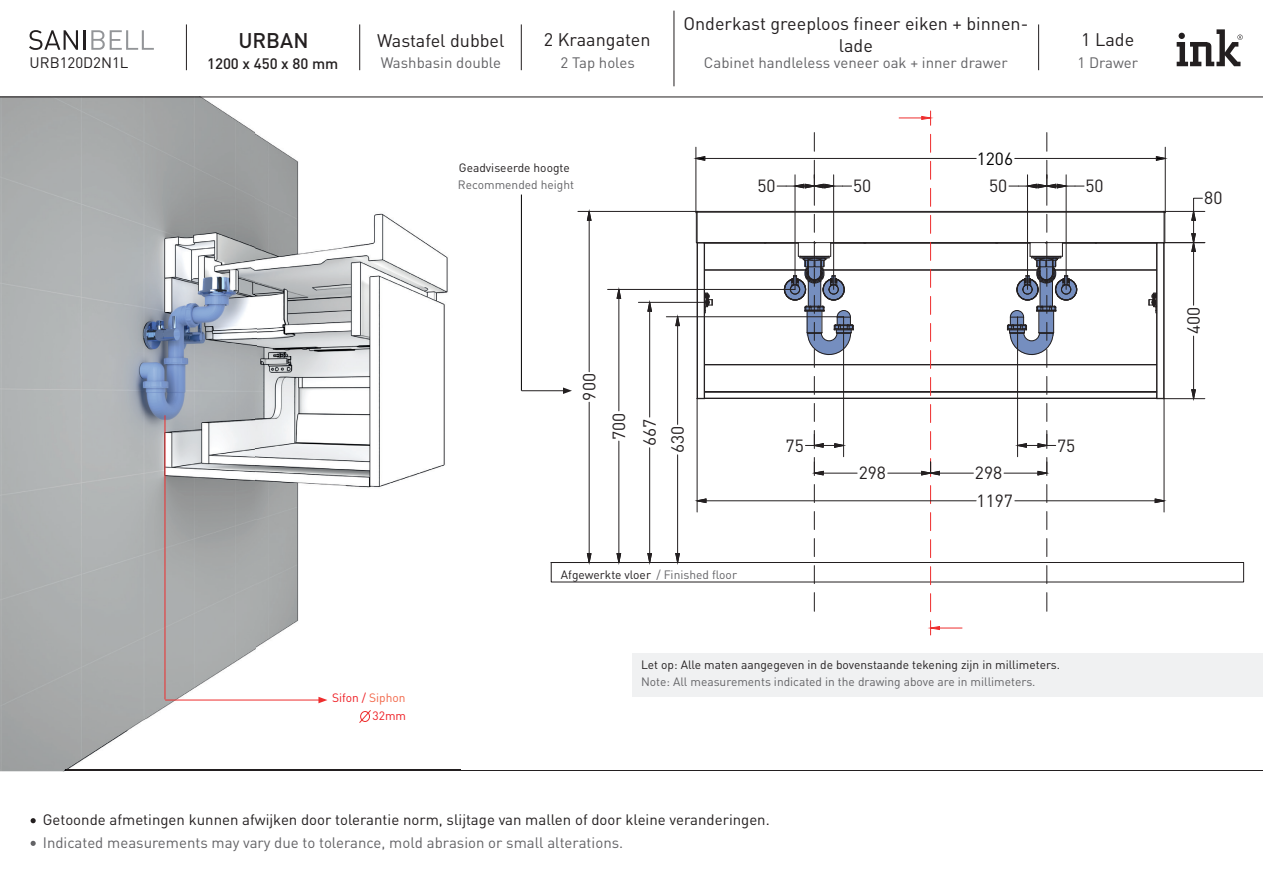
<style>
.page{position:relative;width:1263px;height:893px;background:#fff}
.page>*{position:absolute;margin:0;border:0;box-sizing:border-box;transform-origin:0 0}
.t1{font:500 21px "DIN Pro";color:#231f20}
.t2{font:18px/21.6px "DIN Pro";color:#231f20;text-align:center}
.t3{font:17.4px "DIN Pro";color:#231f20}
.t4{font:17.4px "DIN Pro";color:#000001}
.t5{font:15px "DIN Pro";color:#636366}
.t6{font:15px "DIN Pro";color:#231f20}
.t7{font:500 15px "DIN Pro";color:#231f20}
.t8{font:12px "DIN Pro";color:#231f20}
.t9{font:12px "DIN Pro";color:#636366}
.t10{font:12px "DIN Pro";color:#ee1d23}
.s1{color:#636366}
.s2{color:#f26648}
</style>
<div class="page">
<hr style="left:186px;top:24px;width:1px;height:46px;background:#231f20">
<hr style="left:359px;top:24px;width:1px;height:46px;background:#231f20">
<hr style="left:521px;top:24px;width:1px;height:46px;background:#231f20">
<hr style="left:1038px;top:24px;width:1px;height:46px;background:#231f20">
<hr style="left:674px;top:11px;width:1px;height:75px;background:#231f20">
<svg style="left:1177px;top:29px;width:66px;height:37px"></svg>
<svg style="left:31px;top:818px;width:5px;height:5px"></svg>
<svg style="left:31px;top:841px;width:5px;height:5px"></svg>
<hr style="left:0;top:770px;width:1263px;height:1px;background:#231f20">
<img style="left:0;top:98px;width:461px;height:673px">
<hr style="left:0;top:97px;width:1263px;height:1px;background:#231f20">
<svg style="left:29px;top:30px;width:49px;height:20px"></svg>
<hr style="left:84px;top:30px;width:2px;height:20px;background:#231f20">
<svg style="left:91px;top:30px;width:63px;height:20px"></svg>
<div style="left:632px;top:653px;width:631px;height:43px;background:#f0f1f2"></div>
<hr style="left:521px;top:195px;width:1px;height:196px;background:#000001">
<hr style="left:522px;top:390px;width:43px;height:1px;background:#231f20">
<svg style="left:563px;top:387px;width:9px;height:7px"></svg>
<hr style="left:165px;top:700px;width:156px;height:1px;background:#ee2d2d">
<svg style="left:318px;top:697px;width:9px;height:6px"></svg>
<svg style="left:358px;top:709px;width:14px;height:15px"></svg>
<hr style="left:165px;top:415px;width:1px;height:284px;background:#ee2d2d">
<div style="left:551px;top:562px;width:693px;height:20px;border:1px solid #231f20"></div>
<svg style="left:930px;top:431px;width:1px;height:19px"></svg>
<svg style="left:930px;top:486px;width:1px;height:18px"></svg>
<svg style="left:930px;top:513px;width:1px;height:18px"></svg>
<svg style="left:930px;top:540px;width:1px;height:18px"></svg>
<svg style="left:930px;top:567px;width:1px;height:18px"></svg>
<svg style="left:930px;top:594px;width:1px;height:18px"></svg>
<svg style="left:899px;top:111px;width:32px;height:14px"></svg>
<svg style="left:930px;top:621px;width:32px;height:14px"></svg>
<hr style="left:1164px;top:398px;width:41px;height:1px;background:#231f20">
<hr style="left:1193px;top:251px;width:1px;height:54px;background:#231f20">
<hr style="left:1193px;top:336px;width:1px;height:54px;background:#231f20">
<svg style="left:1191px;top:389px;width:5px;height:11px"></svg>
<hr style="left:666px;top:316px;width:177px;height:1px;background:#231f20">
<hr style="left:551px;top:562px;width:138px;height:1px;background:#231f20">
<hr style="left:677px;top:326px;width:1px;height:98px;background:#231f20">
<hr style="left:677px;top:455px;width:1px;height:99px;background:#231f20">
<svg style="left:675px;top:315px;width:5px;height:11px"></svg>
<svg style="left:675px;top:553px;width:5px;height:11px"></svg>
<hr style="left:638px;top:302px;width:68px;height:1px;background:#231f20">
<hr style="left:649px;top:448px;width:1px;height:106px;background:#231f20">
<hr style="left:649px;top:311px;width:1px;height:106px;background:#231f20">
<svg style="left:647px;top:553px;width:5px;height:11px"></svg>
<svg style="left:647px;top:301px;width:5px;height:11px"></svg>
<hr style="left:578px;top:211px;width:120px;height:1px;background:#231f20">
<hr style="left:589px;top:220px;width:1px;height:152px;background:#231f20">
<hr style="left:589px;top:402px;width:1px;height:152px;background:#231f20">
<svg style="left:587px;top:210px;width:5px;height:11px"></svg>
<svg style="left:587px;top:553px;width:5px;height:11px"></svg>
<hr style="left:697px;top:398px;width:1px;height:114px;background:#231f20">
<hr style="left:1164px;top:398px;width:1px;height:114px;background:#231f20">
<hr style="left:706px;top:500px;width:270px;height:1px;background:#231f20">
<hr style="left:1015px;top:500px;width:140px;height:1px;background:#231f20">
<svg style="left:695px;top:498px;width:12px;height:5px"></svg>
<svg style="left:1154px;top:498px;width:12px;height:5px"></svg>
<hr style="left:1163px;top:211px;width:42px;height:1px;background:#231f20">
<hr style="left:1165px;top:242px;width:40px;height:1px;background:#231f20">
<svg style="left:1191px;top:198px;width:12px;height:54px"></svg>
<hr style="left:608px;top:289px;width:187px;height:1px;background:#231f20">
<hr style="left:551px;top:562px;width:79px;height:1px;background:#231f20">
<hr style="left:619px;top:298px;width:1px;height:113px;background:#231f20">
<hr style="left:619px;top:441px;width:1px;height:113px;background:#231f20">
<svg style="left:616px;top:288px;width:5px;height:11px"></svg>
<svg style="left:616px;top:553px;width:5px;height:11px"></svg>
<hr style="left:1017px;top:317px;width:1px;height:140px;background:#231f20">
<svg style="left:814px;top:484px;width:1px;height:18px"></svg>
<svg style="left:814px;top:511px;width:1px;height:19px"></svg>
<svg style="left:814px;top:539px;width:1px;height:18px"></svg>
<svg style="left:814px;top:566px;width:1px;height:18px"></svg>
<svg style="left:814px;top:593px;width:1px;height:18px"></svg>
<svg style="left:1016px;top:430px;width:40px;height:18px"></svg>
<svg style="left:1046px;top:484px;width:1px;height:18px"></svg>
<svg style="left:1046px;top:511px;width:1px;height:19px"></svg>
<svg style="left:1046px;top:539px;width:1px;height:18px"></svg>
<svg style="left:1046px;top:566px;width:1px;height:18px"></svg>
<svg style="left:1046px;top:593px;width:1px;height:18px"></svg>
<hr style="left:843px;top:317px;width:1px;height:140px;background:#231f20">
<svg style="left:805px;top:430px;width:40px;height:18px"></svg>
<hr style="left:888px;top:473px;width:34px;height:1px;background:#231f20">
<hr style="left:823px;top:473px;width:34px;height:1px;background:#231f20">
<svg style="left:812px;top:457px;width:12px;height:19px"></svg>
<hr style="left:939px;top:473px;width:34px;height:1px;background:#231f20">
<hr style="left:1004px;top:473px;width:34px;height:1px;background:#231f20">
<svg style="left:921px;top:459px;width:19px;height:18px"></svg>
<svg style="left:1037px;top:457px;width:12px;height:19px"></svg>
<svg style="left:694px;top:133px;width:473px;height:289px"></svg>
<p class="t6" style="left:30px;top:53px;width:100px">URB120D2N1L</p>
<h1 class="t1" style="left:238px;top:26px;width:72px">URBAN</h1>
<p class="t7" style="left:207px;top:54px;width:133px">1200 x 450 x 80 mm</p>
<p class="t2" style="left:377px;top:29px;width:129px">Wastafel dubbel</p>
<p class="t5" style="left:381px;top:52px;width:122px">Washbasin double</p>
<p class="t2" style="left:544px;top:28px;width:108px">2 Kraangaten</p>
<p class="t5" style="left:560px;top:52px;width:76px">2 Tap holes</p>
<p class="t8" style="left:459px;top:160px;width:112px">Geadviseerde hoogte</p>
<p class="t9" style="left:458px;top:176px;width:118px">Recommended height</p>
<p class="t2" style="left:683px;top:12px;width:346px">Onderkast greeploos fineer eiken + binnen&shy;lade</p>
<p class="t5" style="left:704px;top:52px;width:305px">Cabinet handleless veneer oak + inner drawer</p>
<p class="t4" style="left:977px;top:145px;width:38px">1206</p>
<p class="t2" style="left:1081px;top:28px;width:55px">1 Lade</p>
<p class="t5" style="left:1077px;top:52px;width:62px">1 Drawer</p>
<p class="t3" style="left:757px;top:172px;width:20px">50</p>
<p class="t3" style="left:853px;top:172px;width:20px">50</p>
<p class="t3" style="left:989px;top:172px;width:20px">50</p>
<p class="t3" style="left:1085px;top:172px;width:20px">50</p>
<p class="t3" style="left:575px;top:401px;width:29px;rotate:-90deg">900</p>
<p class="t3" style="left:605px;top:440px;width:29px;rotate:-90deg">700</p>
<p class="t3" style="left:636px;top:446px;width:29px;rotate:-90deg">667</p>
<p class="t3" style="left:664px;top:453px;width:29px;rotate:-90deg">630</p>
<p class="t8" style="left:561px;top:566px;width:178px">Afgewerkte vloer <span class="s1">/ Finished floor</span></p>
<p class="t3" style="left:786px;top:432px;width:20px">75</p>
<p class="t3" style="left:1057px;top:432px;width:20px">75</p>
<p class="t3" style="left:859px;top:459px;width:29px">298</p>
<p class="t3" style="left:975px;top:459px;width:29px">298</p>
<p class="t3" style="left:977px;top:487px;width:38px">1197</p>
<p class="t8" style="left:641px;top:656px;width:421px">Let op: Alle maten aangegeven in de bovenstaande tekening zijn in millimeters.</p>
<p class="t9" style="left:641px;top:674px;width:396px">Note: All measurements indicated in the drawing above are in millimeters.</p>
<p class="t10" style="left:332px;top:690px;width:75px">Sifon / <span class="s2">Siphon</span></p>
<p class="t10" style="left:372px;top:707px;width:35px">32mm</p>
<p class="t6" style="left:43px;top:810px;width:728px">Getoonde afmetingen kunnen afwijken door tolerantie norm, slijtage van mallen of door kleine veranderingen.</p>
<p class="t5" style="left:43px;top:832px;width:582px">Indicated measurements may vary due to tolerance, mold abrasion or small alterations.</p>
<p class="t3" style="left:1204px;top:184px;width:20px">80</p>
<p class="t3" style="left:1180px;top:334px;width:29px;rotate:-90deg">400</p>
</div>
